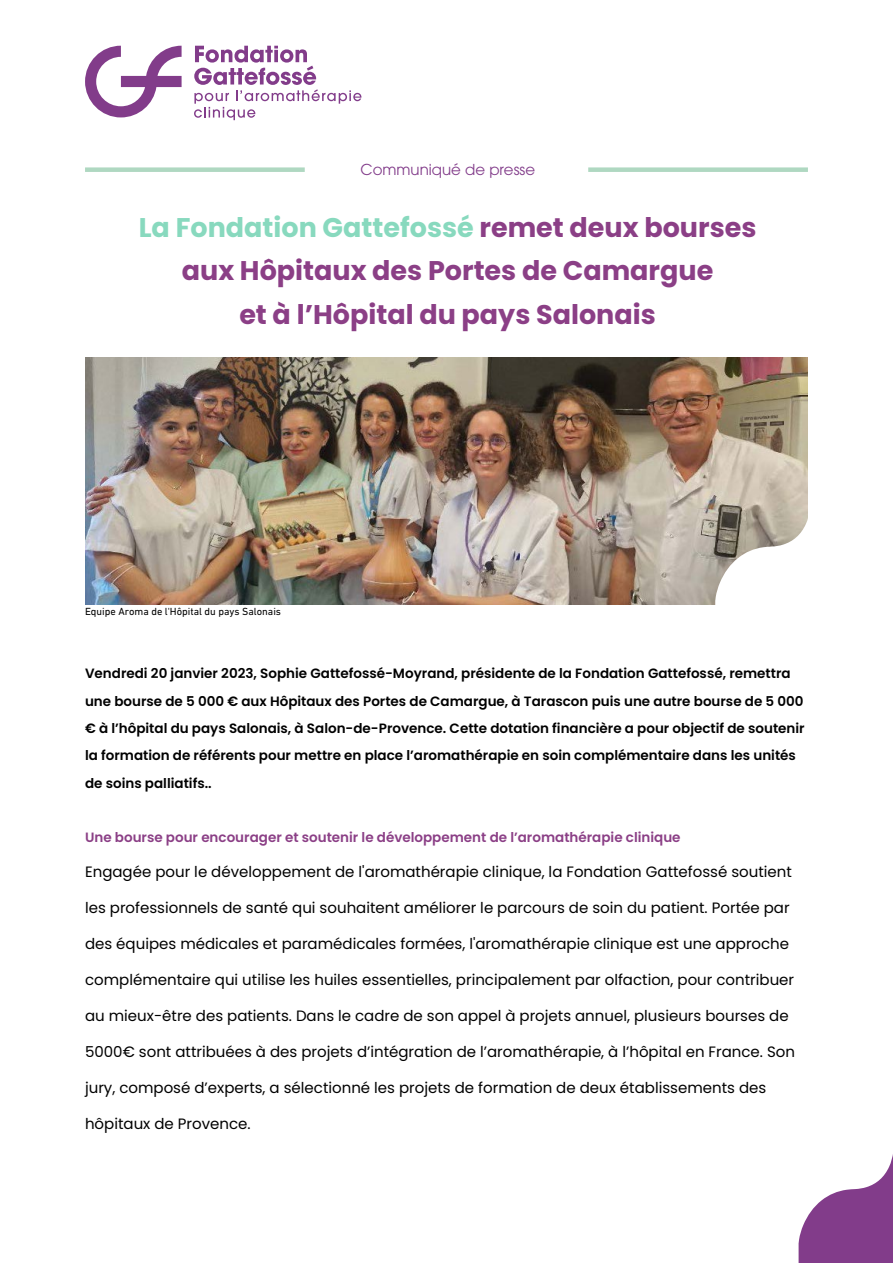
<style>
.page{position:relative;width:893px;height:1263px;background:#fff}
.page>*{position:absolute;margin:0;border:0;box-sizing:border-box;transform-origin:0 0}
.t1{font:700 27px/43.5px "Poppins";color:#8b3f86;text-align:center}
.t2{font:15px "Poppins";color:#000}
.t3{font:15px "ITC Avant Garde Pro";color:#823c8a}
.t4{font:600 13.5px/27.3px "Poppins";color:#000}
.t5{font:600 13.5px "Poppins";color:#8b3f86}
.t6{font:10.5px "DIN Next LT Pro";color:#000}
.s1{color:#88d9be}
</style>
<div class="page">
<img style="left:85px;top:358px;width:723px;height:246px">
<svg style="left:194px;top:46px;width:167px;height:74px"></svg>
<svg style="left:85px;top:46px;width:97px;height:71px"></svg>
<div style="left:588px;top:167px;width:220px;height:5px;background:#afd8c1"></div>
<div style="left:85px;top:167px;width:220px;height:5px;background:#afd8c1"></div>
<svg style="left:799px;top:1154px;width:94px;height:109px"></svg>
<svg style="left:715px;top:507px;width:93px;height:98px"></svg>
<p class="t3" style="left:360px;top:160px;width:176px">Communiqué de presse</p>
<h1 class="t1" style="left:139px;top:206px;width:619px"><span class="s1">La Fondation Gattefossé</span> remet deux bourses aux Hôpitaux des Portes de Camargue<br>et à l’Hôpital du pays Salonais</h1>
<p class="t6" style="left:85px;top:606px;width:198px">Equipe Aroma de l'Hôpital du pays Salonais</p>
<p class="t4" style="left:85px;top:660px;width:721px">Vendredi 20 janvier 2023, Sophie Gattefossé-Moyrand, présidente de la Fondation Gattefossé, remettra une bourse de 5 000 € aux Hôpitaux des Portes de Camargue, à Tarascon puis une autre bourse de 5 000 € à l’hôpital du pays Salonais, à Salon-de-Provence. Cette dotation financière a pour objectif de soutenir la formation de référents pour mettre en place l’aromathérapie en soin complémentaire dans les unités de soins palliatifs..</p>
<p class="t5" style="left:85px;top:829px;width:597px">Une bourse pour encourager et soutenir le développement de l’aromathérapie clinique</p>
<p class="t2" style="left:85px;top:863px;width:708px">Engagée pour le développement de l'aromathérapie clinique, la Fondation Gattefossé soutient</p>
<p class="t2" style="left:85px;top:899px;width:706px">les professionnels de santé qui souhaitent améliorer le parcours de soin du patient. Portée par</p>
<p class="t2" style="left:85px;top:935px;width:706px">des équipes médicales et paramédicales formées, l'aromathérapie clinique est une approche</p>
<p class="t2" style="left:85px;top:971px;width:711px">complémentaire qui utilise les huiles essentielles, principalement par olfaction, pour contribuer</p>
<p class="t2" style="left:85px;top:1007px;width:705px">au mieux-être des patients. Dans le cadre de son appel à projets annuel, plusieurs bourses de</p>
<p class="t2" style="left:85px;top:1043px;width:711px">5000€ sont attribuées à des projets d’intégration de l’aromathérapie, à l’hôpital en France. Son</p>
<p class="t2" style="left:85px;top:1079px;width:683px">jury, composé d’experts, a sélectionné les projets de formation de deux établissements des</p>
<p class="t2" style="left:85px;top:1115px;width:167px">hôpitaux de Provence.</p>
</div>
